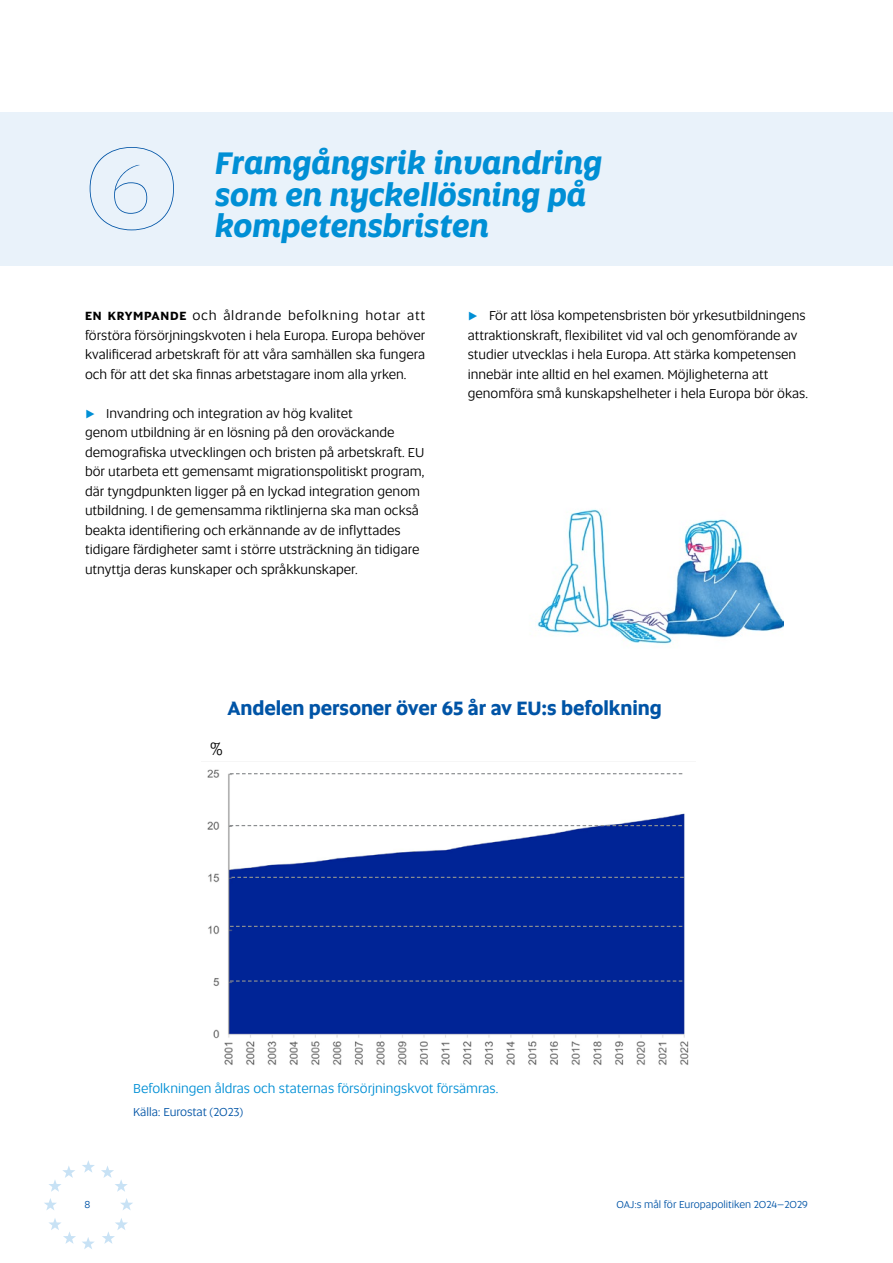
<style>
.page{position:relative;width:893px;height:1263px;background:#fff}
.page>*{position:absolute;margin:0;border:0;box-sizing:border-box;transform-origin:0 0}
.t1{font:100 105px "Altis";color:#0054a6}
.t2{font:italic 700 31.5px/31.5px "Altis";letter-spacing:-.005em;color:#008fd5}
.t3{font:700 19.5px "Altis";letter-spacing:-.005em;color:#0054a6}
.t4{font:18px "Altis";color:#000}
.t5{font:13.5px/19.5px "Altis";color:#000}
.t6{font:13.5px "Altis";color:#008fd5}
.t7{font:12px "Altis";letter-spacing:-.005em;color:#0054a6}
.t8{font:10.5px "Altis";color:#0054a6}
.s1{font-weight:700;font-size:12px}
.s2{font-weight:700;color:#008fd5}
</style>
<div class="page">
<svg style="left:82px;top:1160px;width:13px;height:13px"></svg>
<svg style="left:101px;top:1166px;width:27px;height:26px"></svg>
<svg style="left:49px;top:1166px;width:26px;height:26px"></svg>
<svg style="left:120px;top:1198px;width:13px;height:12px"></svg>
<svg style="left:44px;top:1198px;width:13px;height:12px"></svg>
<svg style="left:102px;top:1218px;width:26px;height:26px"></svg>
<svg style="left:49px;top:1218px;width:27px;height:26px"></svg>
<svg style="left:82px;top:1237px;width:13px;height:12px"></svg>
<div style="left:0;top:113px;width:893px;height:153px;background:#e9f2fa"></div>
<img style="left:537px;top:509px;width:246px;height:136px">
<img style="left:207px;top:769px;width:482px;height:296px">
<svg style="left:230px;top:980px;width:452px;height:2px"></svg>
<svg style="left:230px;top:773px;width:452px;height:1px"></svg>
<svg style="left:230px;top:825px;width:452px;height:1px"></svg>
<svg style="left:231px;top:877px;width:453px;height:1px"></svg>
<svg style="left:230px;top:926px;width:452px;height:1px"></svg>
<h1 class="t1" style="left:85px;top:122px;width:96px">⑥</h1>
<h2 class="t2" style="left:215px;top:146px;width:389px">Framgångsrik invandring som en nyckellösning på</h2>
<h2 class="t2" style="left:215px;top:209px;width:276px">kompetensbristen</h2>
<p class="t5" style="left:85px;top:305px;width:342px;text-align:justify"><span class="s1">EN KRYMPANDE</span> och åldrande befolkning hotar att förstöra försörjningskvoten i hela Europa. Europa behöver kvalificerad arbetskraft för att våra samhällen ska fungera och för att det ska finnas arbetstagare inom alla yrken.</p>
<p class="t5" style="left:85px;top:403px;width:341px"><span class="s2">⊲</span> Invandring och integration av hög kvalitet<br>genom utbildning är en lösning på den oroväckande demografiska utvecklingen och bristen på arbetskraft. EU bör utarbeta ett gemensamt migrationspolitiskt program, där tyngdpunkten ligger på en lyckad integration genom utbildning. I de gemensamma riktlinjerna ska man också beakta identifiering och erkännande av de inflyttades tidigare färdigheter samt i större utsträckning än tidigare utnyttja deras kunskaper och språkkunskaper.</p>
<p class="t5" style="left:468px;top:305px;width:342px"><span class="s2">⊲</span> För att lösa kompetensbristen bör yrkesutbildningens attraktionskraft, flexibilitet vid val och genomförande av studier utvecklas i hela Europa. Att stärka kompetensen innebär inte alltid en hel examen. Möjligheterna att genomföra små kunskapshelheter i hela Europa bör ökas.</p>
<h3 class="t3" style="left:227px;top:694px;width:436px">Andelen personer över 65 år av EU:s befolkning</h3>
<h3 class="t4" style="left:210px;top:736px;width:14px">%</h3>
<p class="t6" style="left:133px;top:1079px;width:367px">Befolkningen åldras och staternas försörjningskvot försämras.</p>
<p class="t7" style="left:133px;top:1103px;width:112px">Källa: Eurostat (2023)</p>
<p class="t8" style="left:85px;top:1197px;width:7px">8</p>
<p class="t8" style="left:617px;top:1197px;width:193px">OAJ:s mål för Europapolitiken 2024–2029</p>
</div>
